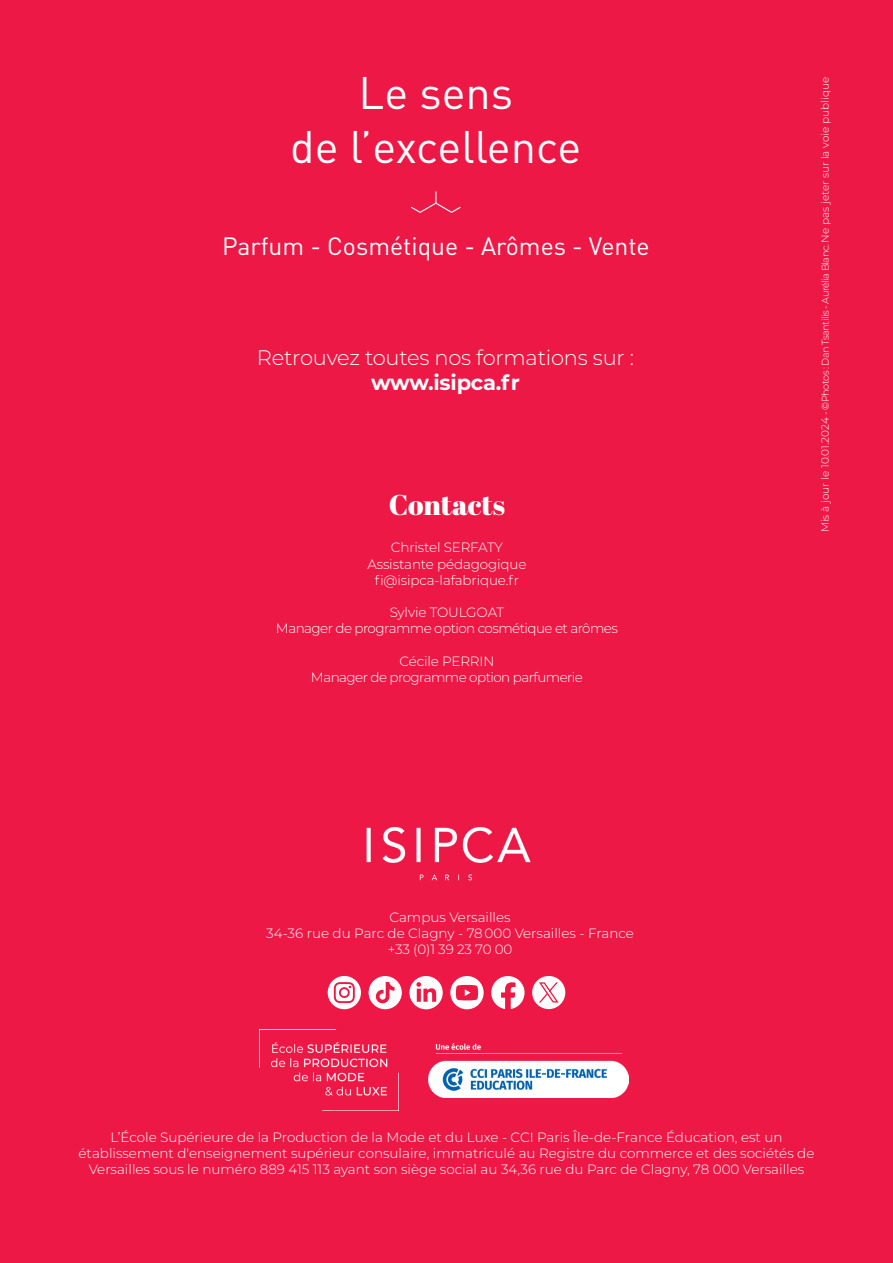
<style>
.page{position:relative;width:893px;height:1263px;background:#ed1845}
.page>*{position:absolute;margin:0;border:0;box-sizing:border-box;transform-origin:0 0}
.t1{font:45px/54px "DIN Pro";color:#fff;text-align:center}
.t2{font:28.5px "Abril Fatface";color:#fff}
.t3{font:24.75px "DIN Pro";color:#fff}
.t4{font:300 21px "Montserrat";letter-spacing:-.01em;color:#fff}
.t5{font:700 21px "Montserrat";letter-spacing:-.01em;color:#fff}
.t6{font:300 13.5px/16.2px "Montserrat";color:#fff;text-align:center}
.t7{font:300 13.5px/16.2px "Montserrat";letter-spacing:-.04em;color:#fff;text-align:center}
.t8{font:300 10.5px "Montserrat";color:#fff}
.s1{font-size:9.75px}
.s2{font-weight:400;font-size:9.75px}
</style>
<div class="page">
<svg style="left:411px;top:191px;width:50px;height:22px"></svg>
<div style="left:328px;top:976px;width:33px;height:33px;background:#fff;border-radius:50%"></div>
<svg style="left:334px;top:982px;width:21px;height:21px"></svg>
<div style="left:450px;top:976px;width:34px;height:33px;background:#fff;border-radius:50%"></div>
<svg style="left:456px;top:985px;width:22px;height:15px"></svg>
<div style="left:409px;top:976px;width:34px;height:33px;background:#fff;border-radius:50%"></div>
<svg style="left:416px;top:982px;width:20px;height:20px"></svg>
<svg style="left:491px;top:976px;width:34px;height:33px"></svg>
<div style="left:369px;top:976px;width:33px;height:33px;background:#fff;border-radius:50%"></div>
<svg style="left:376px;top:982px;width:19px;height:21px"></svg>
<div style="left:532px;top:976px;width:33px;height:33px;background:#fff;border-radius:50%"></div>
<svg style="left:539px;top:982px;width:19px;height:20px"></svg>
<img style="left:366px;top:827px;width:165px;height:54px">
<img style="left:259px;top:1030px;width:140px;height:80px">
<img style="left:428px;top:1043px;width:200px;height:54px">
<h1 class="t1" style="left:290px;top:64px;width:293px">Le sens<br>de l’excellence</h1>
<h3 class="t3" style="left:222px;top:229px;width:429px">Parfum - Cosmétique - Arômes - Vente</h3>
<h3 class="t4" style="left:257px;top:343px;width:379px">Retrouvez toutes nos formations sur :</h3>
<h3 class="t5" style="left:371px;top:367px;width:150px">www.isipca.fr</h3>
<h2 class="t2" style="left:389px;top:485px;width:118px">Contacts</h2>
<p class="t6" style="left:367px;top:539px;width:161px">Christel SERFATY<br>Assistante pédagogique fi@isipca-lafabrique.fr</p>
<p class="t7" style="left:276px;top:604px;width:343px">Sylvie TOULGOAT<br>Manager de programme option cosmétique et arômes</p>
<p class="t7" style="left:311px;top:652px;width:273px">Cécile PERRIN<br>Manager de programme option parfumerie</p>
<p class="t6" style="left:266px;top:908px;width:369px">Campus Versailles<br>34-36 rue du Parc de Clagny - 78 000 Versailles - France +33 (0)1 39 23 70 00</p>
<p class="t8" style="left:818px;top:532px;width:457px;rotate:-90deg">Mis à jour le 10.01.2024 <span class="s1">-</span> <span class="s2">©</span><span class="s1">Photos : Dan Tsantilis - Aurélia Blanc.</span> Ne pas jeter sur la voie publique</p>
<p class="t6" style="left:79px;top:1129px;width:737px">L’École Supérieure de la Production de la Mode et du Luxe - CCI Paris Île-de-France Éducation, est un établissement d'enseignement supérieur consulaire, immatriculé au Registre du commerce et des sociétés de<br>Versailles sous le numéro 889 415 113 ayant son siège social au 34,36 rue du Parc de Clagny, 78 000 Versailles</p>
</div>
